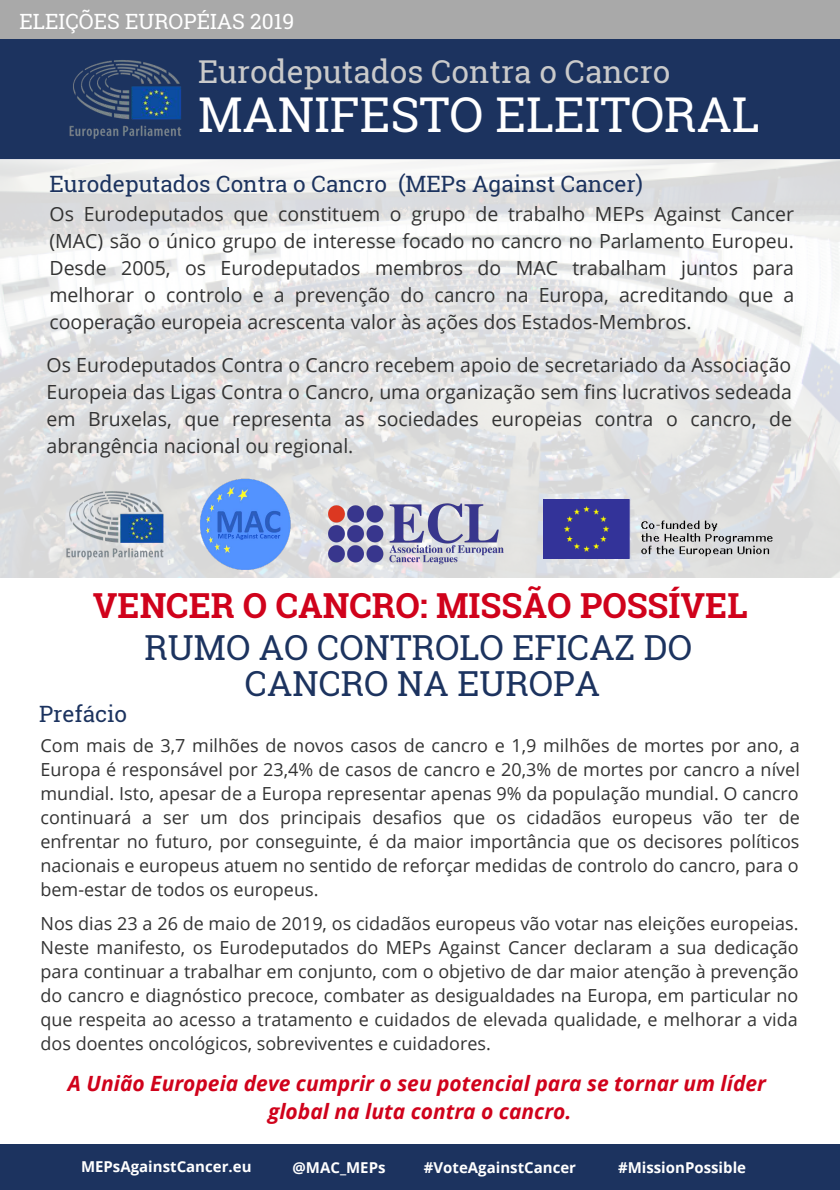
<style>
.page{position:relative;width:840px;height:1190px;background:#fff}
.page>*{position:absolute;margin:0;border:0;box-sizing:border-box;transform-origin:0 0}
.t1{font:48px "Roboto Slab";color:#fff}
.t2{font:34.4px/36px "Roboto Slab";color:#1c335f;text-align:center}
.t3{font:700 34.4px "Roboto Slab";color:#d0021b}
.t4{font:31.6px "Roboto Slab";color:#cacaca}
.t5{font:22.4px "Roboto Slab";color:#1c335f}
.t6{font:italic 700 21px/28.4px "Open Sans";color:#d0021b;text-align:center}
.t7{font:21px "Roboto Slab";color:#fff}
.t8{font:19.6px/27px "Open Sans";color:#333;text-align:justify}
.t9{font:18px/24px "Open Sans";color:#333;text-align:justify}
.t10{font:700 15px "Open Sans";color:#fff}
</style>
<div class="page">
<div style="left:0;top:1144px;width:840px;height:45px;background:#1c335f"></div>
<div style="left:0;top:0;width:840px;height:39px;background:#a9a9a9"></div>
<div style="left:0;top:39px;width:840px;height:120px;background:#1c335f"></div>
<img style="left:69px;top:60px;width:113px;height:79px">
<div style="left:0;top:159px;width:840px;height:423px;background:#fff;opacity:.85"></div>
<img style="left:200px;top:478px;width:91px;height:92px">
<img style="left:328px;top:495px;width:176px;height:69px">
<img style="left:45px;top:486px;width:139px;height:78px">
<img style="left:543px;top:500px;width:251px;height:58px">
<p class="t7" style="left:20px;top:7px;width:276px">ELEIÇÕES EUROPÉIAS 2019</p>
<h3 class="t4" style="left:198px;top:49px;width:474px">Eurodeputados Contra o Cancro</h3>
<h1 class="t1" style="left:198px;top:82px;width:564px">MANIFESTO ELEITORAL</h1>
<p class="t5" style="left:50px;top:169px;width:595px">Eurodeputados Contra o Cancro (MEPs Against Cancer)</p>
<p class="t8" style="left:50px;top:199px;width:746px">Os Eurodeputados que constituem o grupo de trabalho MEPs Against Cancer (MAC) são o único grupo de interesse focado no cancro no Parlamento Europeu.<br>Desde 2005, os Eurodeputados membros do MAC trabalham juntos para melhorar o controlo e a prevenção do cancro na Europa, acreditando que a cooperação europeia acrescenta valor às ações dos Estados-Membros.</p>
<p class="t8" style="left:46px;top:351px;width:747px">Os Eurodeputados Contra o Cancro recebem apoio de secretariado da Associação Europeia das Ligas Contra o Cancro, uma organização sem fins lucrativos sedeada em Bruxelas, que representa as sociedades europeias contra o cancro, de abrangência nacional ou regional.</p>
<h2 class="t3" style="left:93px;top:582px;width:656px">VENCER O CANCRO: MISSÃO POSSÍVEL</h2>
<p class="t5" style="left:39px;top:698px;width:90px">Prefácio</p>
<h2 class="t2" style="left:145px;top:629px;width:549px">RUMO AO CONTROLO EFICAZ DO<br>CANCRO NA EUROPA</h2>
<p class="t9" style="left:40px;top:733px;width:761px">Com mais de 3,7 milhões de novos casos de cancro e 1,9 milhões de mortes por ano, a Europa é responsável por 23,4% de casos de cancro e 20,3% de mortes por cancro a nível mundial. Isto, apesar de a Europa representar apenas 9% da população mundial. O cancro continuará a ser um dos principais desafios que os cidadãos europeus vão ter de enfrentar no futuro, por conseguinte, é da maior importância que os decisores políticos nacionais e europeus atuem no sentido de reforçar medidas de controlo do cancro, para o bem-estar de todos os europeus.</p>
<p class="t9" style="left:40px;top:911px;width:760px">Nos dias 23 a 26 de maio de 2019, os cidadãos europeus vão votar nas eleições europeias.<br>Neste manifesto, os Eurodeputados do MEPs Against Cancer declaram a sua dedicação para continuar a trabalhar em conjunto, com o objetivo de dar maior atenção à prevenção do cancro e diagnóstico precoce, combater as desigualdades na Europa, em particular no que respeita ao acesso a tratamento e cuidados de elevada qualidade, e melhorar a vida dos doentes oncológicos, sobreviventes e cuidadores.</p>
<p class="t6" style="left:68px;top:1068px;width:700px">A União Europeia deve cumprir o seu potencial para se tornar um líder global na luta contra o cancro.</p>
<p class="t10" style="left:81px;top:1155px;width:172px">MEPsAgainstCancer.eu</p>
<p class="t10" style="left:292px;top:1157px;width:95px">@MAC_MEPs</p>
<p class="t10" style="left:424px;top:1157px;width:154px">#VoteAgainstCancer</p>
<p class="t10" style="left:618px;top:1157px;width:130px">#MissionPossible</p>
</div>
